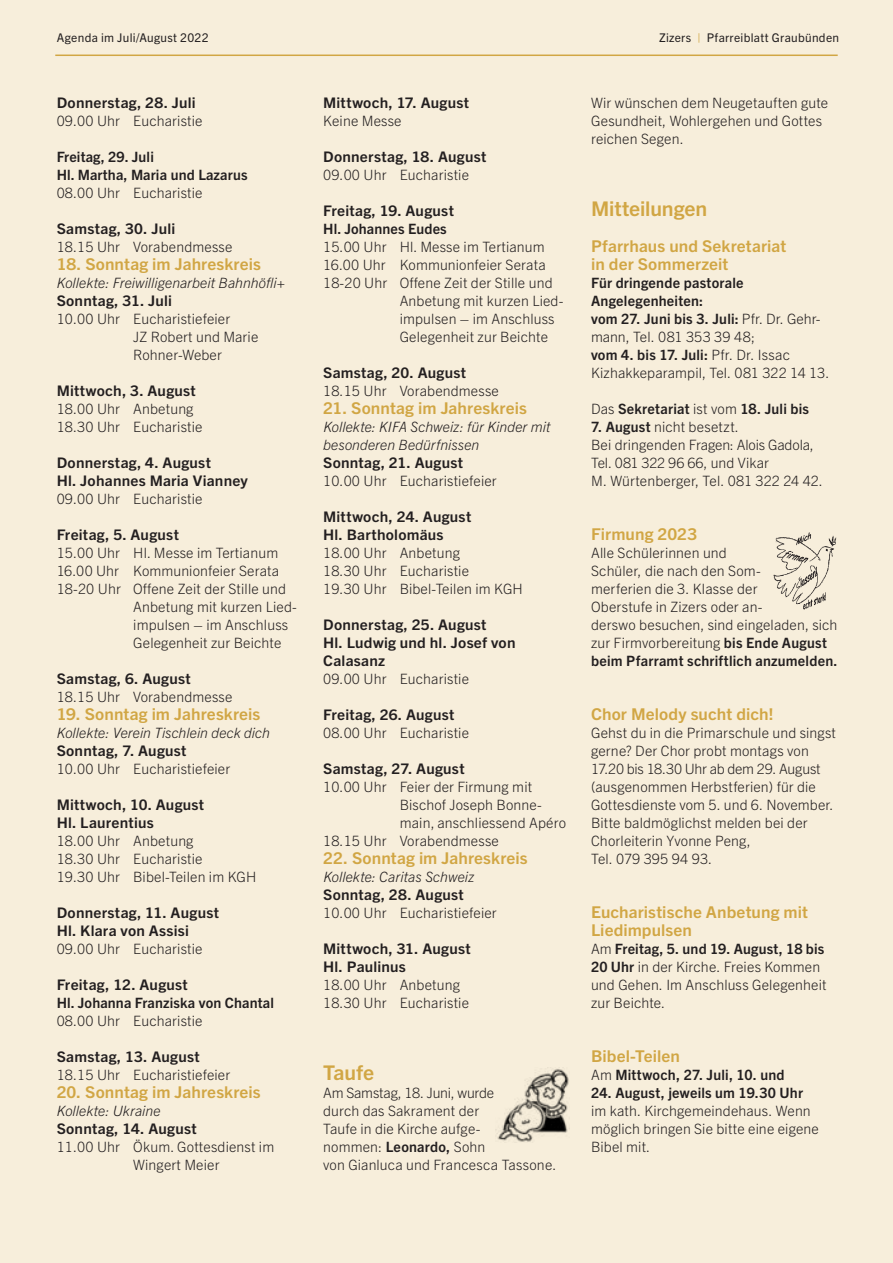
<style>
.page{position:relative;width:893px;height:1263px;background:#f7eedb}
.page>*{position:absolute;margin:0;border:0;box-sizing:border-box;transform-origin:0 0}
.t1{font:700 20.25px "Trade Gothic Next LT Pro";letter-spacing:-.005em;color:#d1a644;scale:1.05 1}
.t2{font:700 16.35px/18px "Trade Gothic Next LT Pro";letter-spacing:.005em;color:#d1a644;scale:1.05 1}
.t3{font:700 14.7px/18px "Trade Gothic Next LT Pro";letter-spacing:.015em;color:#231f20;scale:1.05 1}
.t4{font:300 14.25px/18px "Trade Gothic Next LT Pro";letter-spacing:.01em;color:#231f20}
.t5{font:700 14.25px/18px "Trade Gothic Next LT Pro";letter-spacing:.01em;color:#231f20}
.t6{font:italic 300 14.25px/18px "Trade Gothic Next LT Pro";color:#231f20}
.t7{font:12px "Trade Gothic Next LT Pro";letter-spacing:.025em;color:#231f20}
.s1{color:#d1a644}
.s2{font-weight:700}
.s3{font-weight:300}
</style>
<div class="page">
<hr style="left:55px;top:55px;width:783px;height:1px;background:#d1a644">
<img style="left:495px;top:1067px;width:75px;height:75px">
<img style="left:773px;top:532px;width:64px;height:78px">
<p class="t7" style="left:57px;top:29px;width:153px">Agenda im Juli/August 2022</p>
<p class="t7" style="left:659px;top:29px;width:182px">Zizers <span class="s1">|</span> Pfarreiblatt Graubünden</p>
<p class="t3" style="left:57px;top:93px;width:134px">Donnerstag, 28. Juli</p>
<p class="t4" style="left:57px;top:111px;width:147px">09.00 Uhr Eucharistie</p>
<p class="t5" style="left:57px;top:147px;width:192px">Freitag, 29. Juli<br>Hl. Martha, Maria und Lazarus</p>
<p class="t4" style="left:57px;top:183px;width:147px">08.00 Uhr Eucharistie</p>
<p class="t3" style="left:57px;top:219px;width:114px">Samstag, 30. Juli</p>
<p class="t4" style="left:57px;top:237px;width:177px">18.15 Uhr Vorabendmesse</p>
<p class="t2" style="left:57px;top:254px;width:196px">18. Sonntag im Jahreskreis</p>
<p class="t6" style="left:57px;top:273px;width:229px">Kollekte: Freiwilligenarbeit Bahnhöfli+</p>
<p class="t3" style="left:57px;top:291px;width:111px">Sonntag, 31. Juli</p>
<p class="t4" style="left:133px;top:309px;width:127px;text-indent:-77px">10.00 Uhr Eucharistiefeier<br>JZ Robert und Marie<br>Rohner-Weber</p>
<p class="t3" style="left:57px;top:381px;width:134px">Mittwoch, 3. August</p>
<p class="t4" style="left:57px;top:399px;width:147px">18.00 Uhr Anbetung<br>18.30 Uhr Eucharistie</p>
<p class="t3" style="left:57px;top:453px;width:184px">Donnerstag, 4. August<br>Hl. Johannes Maria Vianney</p>
<p class="t4" style="left:57px;top:489px;width:147px">09.00 Uhr Eucharistie</p>
<p class="t3" style="left:57px;top:525px;width:118px">Freitag, 5. August</p>
<p class="t4" style="left:57px;top:543px;width:223px">15.00 Uhr Hl. Messe im Tertianum</p>
<p class="t4" style="left:57px;top:561px;width:224px">16.00 Uhr Kommunionfeier Serata</p>
<p class="t4" style="left:57px;top:579px;width:231px">18-20 Uhr Offene Zeit der Stille und</p>
<p class="t4" style="left:133px;top:597px;width:164px">Anbetung mit kurzen Lied-</p>
<p class="t4" style="left:133px;top:615px;width:156px">impulsen – im Anschluss</p>
<p class="t4" style="left:133px;top:633px;width:150px">Gelegenheit zur Beichte</p>
<p class="t3" style="left:57px;top:669px;width:129px">Samstag, 6. August</p>
<p class="t4" style="left:57px;top:687px;width:177px">18.15 Uhr Vorabendmesse</p>
<p class="t2" style="left:57px;top:704px;width:195px">19. Sonntag im Jahreskreis</p>
<p class="t6" style="left:57px;top:723px;width:214px">Kollekte: Verein Tischlein deck dich</p>
<p class="t3" style="left:57px;top:741px;width:125px">Sonntag, 7. August</p>
<p class="t4" style="left:57px;top:759px;width:175px">10.00 Uhr Eucharistiefeier</p>
<p class="t3" style="left:57px;top:795px;width:142px">Mittwoch, 10. August<br>Hl. Laurentius</p>
<p class="t4" style="left:57px;top:831px;width:201px">18.00 Uhr Anbetung<br>18.30 Uhr Eucharistie<br>19.30 Uhr Bibel-Teilen im KGH</p>
<p class="t3" style="left:57px;top:903px;width:156px">Donnerstag, 11. August<br>Hl. Klara von Assisi</p>
<p class="t4" style="left:57px;top:939px;width:147px">09.00 Uhr Eucharistie</p>
<p class="t3" style="left:57px;top:975px;width:126px">Freitag, 12. August</p>
<p class="t5" style="left:57px;top:993px;width:219px">Hl. Johanna Franziska von Chantal</p>
<p class="t4" style="left:57px;top:1011px;width:147px">08.00 Uhr Eucharistie</p>
<p class="t3" style="left:57px;top:1047px;width:138px">Samstag, 13. August</p>
<p class="t4" style="left:57px;top:1065px;width:175px">18.15 Uhr Eucharistiefeier</p>
<p class="t2" style="left:57px;top:1082px;width:196px">20. Sonntag im Jahreskreis</p>
<p class="t6" style="left:57px;top:1101px;width:105px">Kollekte: Ukraine</p>
<p class="t3" style="left:57px;top:1119px;width:135px">Sonntag, 14. August</p>
<p class="t4" style="left:133px;top:1137px;width:143px;text-indent:-77px">11.00 Uhr Ökum. Gottesdienst im<br>Wingert Meier</p>
<p class="t3" style="left:323px;top:93px;width:140px">Mittwoch, 17. August</p>
<p class="t4" style="left:323px;top:111px;width:80px">Keine Messe</p>
<p class="t3" style="left:323px;top:147px;width:157px">Donnerstag, 18. August</p>
<p class="t4" style="left:323px;top:165px;width:147px">09.00 Uhr Eucharistie</p>
<p class="t3" style="left:323px;top:201px;width:126px">Freitag, 19. August</p>
<p class="t5" style="left:323px;top:219px;width:125px">Hl. Johannes Eudes</p>
<p class="t4" style="left:323px;top:237px;width:223px">15.00 Uhr Hl. Messe im Tertianum</p>
<p class="t4" style="left:323px;top:255px;width:224px">16.00 Uhr Kommunionfeier Serata</p>
<p class="t4" style="left:323px;top:273px;width:231px">18-20 Uhr Offene Zeit der Stille und</p>
<p class="t4" style="left:400px;top:291px;width:164px">Anbetung mit kurzen Lied-</p>
<p class="t4" style="left:400px;top:309px;width:156px">impulsen – im Anschluss</p>
<p class="t4" style="left:400px;top:327px;width:150px">Gelegenheit zur Beichte</p>
<p class="t3" style="left:323px;top:363px;width:138px">Samstag, 20. August</p>
<p class="t4" style="left:323px;top:381px;width:177px">18.15 Uhr Vorabendmesse</p>
<p class="t2" style="left:323px;top:398px;width:195px">21. Sonntag im Jahreskreis</p>
<p class="t6" style="left:323px;top:417px;width:229px">Kollekte: KIFA Schweiz: für Kinder mit besonderen Bedürfnissen</p>
<p class="t3" style="left:323px;top:453px;width:135px">Sonntag, 21. August</p>
<p class="t4" style="left:323px;top:471px;width:175px">10.00 Uhr Eucharistiefeier</p>
<p class="t3" style="left:323px;top:507px;width:143px">Mittwoch, 24. August<br>Hl. Bartholomäus</p>
<p class="t4" style="left:323px;top:543px;width:201px">18.00 Uhr Anbetung<br>18.30 Uhr Eucharistie<br>19.30 Uhr Bibel-Teilen im KGH</p>
<p class="t3" style="left:323px;top:615px;width:185px">Donnerstag, 25. August<br>Hl. Ludwig und hl. Josef von<br>Calasanz</p>
<p class="t4" style="left:323px;top:669px;width:147px">09.00 Uhr Eucharistie</p>
<p class="t3" style="left:323px;top:705px;width:127px">Freitag, 26. August</p>
<p class="t4" style="left:323px;top:723px;width:147px">08.00 Uhr Eucharistie</p>
<p class="t3" style="left:323px;top:759px;width:136px">Samstag, 27. August</p>
<p class="t4" style="left:323px;top:777px;width:211px">10.00 Uhr Feier der Firmung mit</p>
<p class="t4" style="left:400px;top:795px;width:144px">Bischof Joseph Bonne-</p>
<p class="t4" style="left:400px;top:813px;width:168px">main, anschliessend Apéro</p>
<p class="t4" style="left:323px;top:831px;width:177px">18.15 Uhr Vorabendmesse</p>
<p class="t2" style="left:323px;top:848px;width:196px">22. Sonntag im Jahreskreis</p>
<p class="t6" style="left:323px;top:867px;width:152px">Kollekte: Caritas Schweiz</p>
<p class="t3" style="left:323px;top:885px;width:136px">Sonntag, 28. August</p>
<p class="t4" style="left:323px;top:903px;width:175px">10.00 Uhr Eucharistiefeier</p>
<p class="t3" style="left:323px;top:939px;width:142px">Mittwoch, 31. August<br>Hl. Paulinus</p>
<p class="t4" style="left:323px;top:975px;width:147px">18.00 Uhr Anbetung<br>18.30 Uhr Eucharistie</p>
<h1 class="t1" style="left:323px;top:1059px;width:50px">Taufe</h1>
<p class="t4" style="left:323px;top:1083px;width:235px">Am Samstag, 18. Juni, wurde<br>durch das Sakrament der<br>Taufe in die Kirche aufge-<br>nommen: <span class="s2">Leonardo,</span> Sohn<br>von Gianluca und Francesca Tassone.</p>
<p class="t4" style="left:591px;top:93px;width:239px">Wir wünschen dem Neugetauften gute<br>Gesundheit, Wohlergehen und Gottes reichen Segen.</p>
<h1 class="t1" style="left:591px;top:195px;width:112px">Mitteilungen</h1>
<p class="t2" style="left:591px;top:236px;width:188px">Pfarrhaus und Sekretariat in der Sommerzeit</p>
<p class="t4" style="left:591px;top:273px;width:240px"><span class="s2">Für dringende pastorale<br>Angelegenheiten:<br>vom 27. Juni bis 3. Juli:</span> Pfr. Dr. Gehr&shy;mann, Tel. 081 353 39 48;<br><span class="s2">vom 4. bis 17. Juli:</span> Pfr. Dr. Issac<br>Kizhakkeparampil, Tel. 081 322 14 13.</p>
<p class="t5" style="left:591px;top:399px;width:220px"><span class="s3">Das</span> Sekretariat <span class="s3">ist vom</span> 18. Juli bis</p>
<p class="t4" style="left:591px;top:417px;width:233px"><span class="s2">7. August</span> nicht besetzt.<br>Bei dringenden Fragen: Alois Gadola,<br>Tel. 081 322 96 66, und Vikar<br>M. Würtenberger, Tel. 081 322 24 42.</p>
<p class="t2" style="left:591px;top:524px;width:103px">Firmung 2023</p>
<p class="t4" style="left:591px;top:543px;width:248px">Alle Schülerinnen und<br>Schüler, die nach den Som-<br>merferien die 3. Klasse der<br>Oberstufe in Zizers oder an-<br>derswo besuchen, sind eingeladen, sich zur Firmvorbereitung <span class="s2">bis Ende August beim Pfarramt schriftlich anzumelden.</span></p>
<p class="t2" style="left:591px;top:704px;width:175px">Chor Melody sucht dich!</p>
<p class="t4" style="left:591px;top:723px;width:246px">Gehst du in die Primarschule und singst gerne? Der Chor probt montags von<br>17.20 bis 18.30 Uhr ab dem 29. August (ausgenommen Herbstferien) für die<br>Gottesdienste vom 5. und 6. November.<br>Bitte baldmöglichst melden bei der<br>Chorleiterin Yvonne Peng,<br>Tel. 079 395 94 93.</p>
<p class="t2" style="left:591px;top:902px;width:208px">Eucharistische Anbetung mit<br>Liedimpulsen</p>
<p class="t4" style="left:591px;top:939px;width:237px">Am <span class="s2">Freitag, 5. und 19. August, 18 bis<br>20 Uhr</span> in der Kirche. Freies Kommen und Gehen. Im Anschluss Gelegenheit zur Beichte.</p>
<p class="t2" style="left:591px;top:1046px;width:86px">Bibel-Teilen</p>
<p class="t5" style="left:591px;top:1065px;width:195px"><span class="s3">Am</span> Mittwoch, 27. Juli, 10. und</p>
<p class="t5" style="left:591px;top:1083px;width:214px">24. August, jeweils um 19.30 Uhr</p>
<p class="t4" style="left:591px;top:1101px;width:229px">im kath. Kirchgemeindehaus. Wenn möglich bringen Sie bitte eine eigene<br>Bibel mit.</p>
</div>
